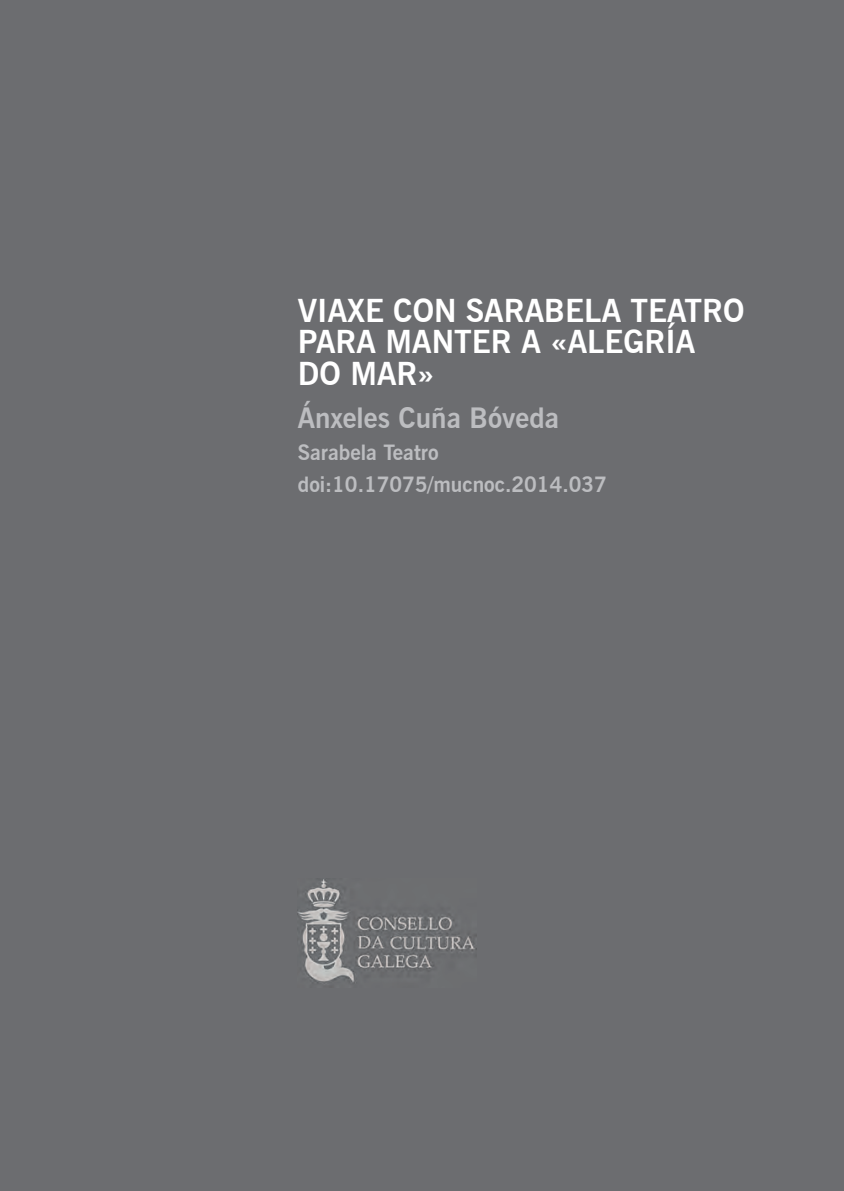
<style>
.page{position:relative;width:844px;height:1191px;background:#fff}
.page>*{position:absolute;margin:0;border:0;box-sizing:border-box;transform-origin:0 0}
.t1{font:700 31.5px/31.5px "News Gothic BT";color:#fff}
.t2{font:700 28px "News Gothic BT";color:#bcbdc0}
.t3{font:700 21px/31.5px "News Gothic BT";color:#bcbdc0}
</style>
<div class="page">
<div style="left:0;top:0;width:843px;height:1191px;background:#6c6d70"></div>
<img style="left:298px;top:879px;width:178px;height:104px">
<p class="t1" style="left:298px;top:294px;width:448px">VIAXE CON SARABELA TEATRO<br>PARA MANTER A «ALEGRÍA<br>DO MAR»</p>
<p class="t2" style="left:298px;top:401px;width:263px">Ánxeles Cuña Bóveda</p>
<p class="t3" style="left:298px;top:436px;width:310px">Sarabela Teatro doi:10.17075/mucnoc.2014.037</p>
</div>
